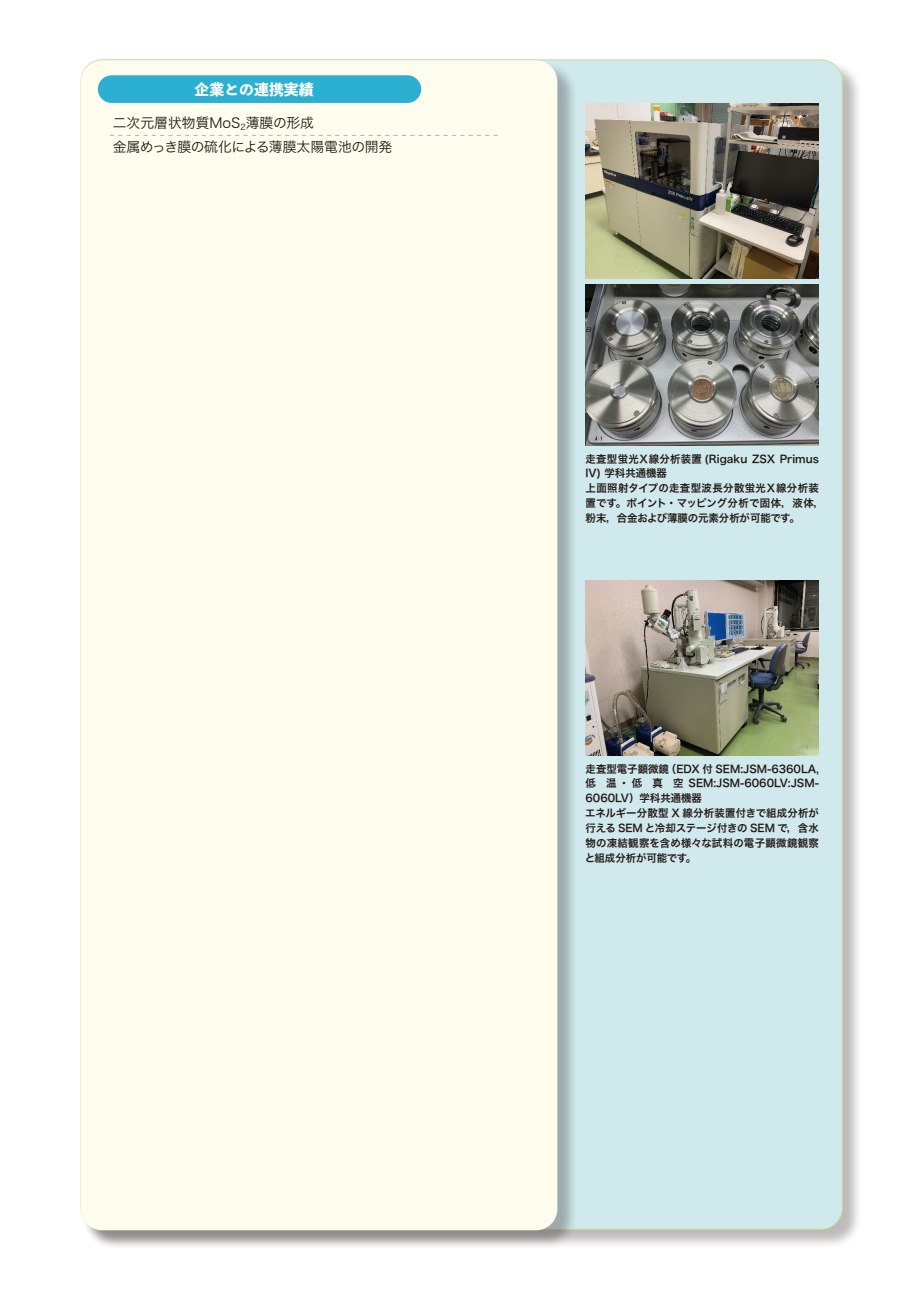
<style>
.page{position:relative;width:919px;height:1289px;background:#fff}
.page>*{position:absolute;margin:0;border:0;box-sizing:border-box;transform-origin:0 0}
.t1{font:800 14.85px "Toppan Bunkyu Midashi Gothic Std N";color:#fff}
.t2{font:13.8px "Hira Kaku Pro W3";letter-spacing:-.03em;color:#231916}
.t3{font:13.8px "Hira Kaku Pro W3";color:#231916}
.t4{font:10.65px/14.9px "Hira Kaku Pro N W6";color:#231916}
</style>
<div class="page">
<div style="left:83px;top:60px;width:779px;height:1188px;background:#231916;opacity:.3"></div>
<div style="left:81px;top:60px;width:761px;height:1169px;background:#d0e9ed;border-radius:21px"></div>
<div style="left:83px;top:61px;width:494px;height:1188px;background:#231916;opacity:.3"></div>
<div style="left:81px;top:60px;width:476px;height:1170px;background:#fffeee;border-radius:21px"></div>
<div style="left:98px;top:75px;width:323px;height:28px;background:#2cb0d1;border-radius:14px"></div>
<svg style="left:110px;top:135px;width:387px;height:1px"></svg>
<img style="left:585px;top:103px;width:233px;height:175px">
<img style="left:585px;top:285px;width:233px;height:161px">
<img style="left:585px;top:581px;width:233px;height:174px">
<p class="t1" style="left:195px;top:78px;width:121px">企業との連携実績</p>
<h1 class="t1" style="left:220px;top:78px;width:61px">研究分野</h1>
<p class="t3" style="left:113px;top:110px;width:203px">二次元層状物質MoS<sub>2</sub>薄膜の形成</p>
<p class="t2" style="left:113px;top:135px;width:281px">金属めっき膜の硫化による薄膜太陽電池の開発</p>
<p class="t4" style="left:585px;top:450px;width:235px">走査型蛍光Ｘ線分析装置 (Rigaku ZSX Primus<br>IV) 学科共通機器　</p>
<p class="t4" style="left:585px;top:480px;width:240px">上面照射タイプの走査型波長分散蛍光Ｘ線分析装置です。ポイント・マッピング分析で固体，液体，粉末，合金および薄膜の元素分析が可能です。</p>
<p class="t4" style="left:585px;top:760px;width:235px;text-align:justify">走査型電子顕微鏡（EDX 付 SEM:JSM-6360LA,低 温･低 真 空 SEM:JSM-6060LV:JSM-6060LV）学科共通機器</p>
<p class="t4" style="left:584px;top:805px;width:236px;text-align:justify">エネルギー分散型 X 線分析装置付きで組成分析が行える SEM と冷却ステージ付きの SEM で，含水物の凍結観察を含め様々な試料の電子顕微鏡観察と組成分析が可能です。</p>
</div>
